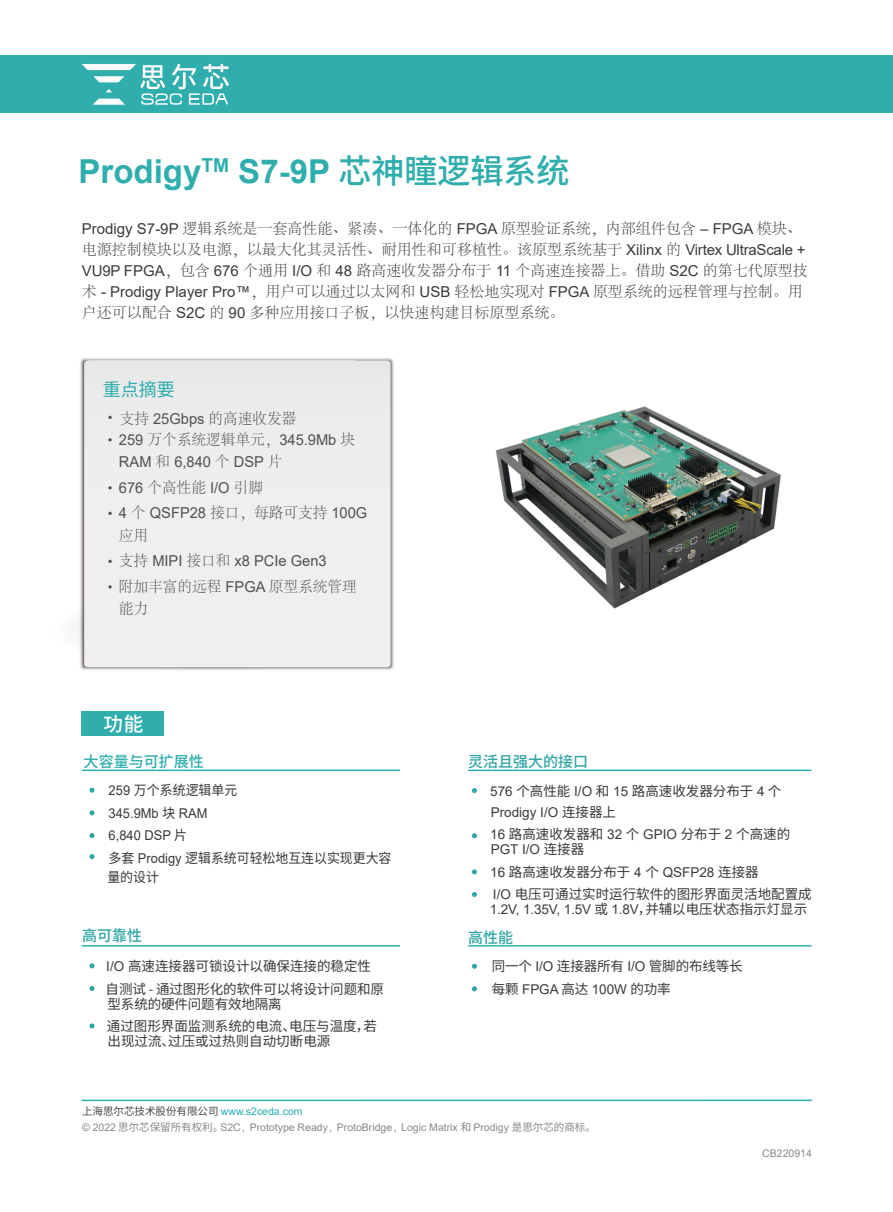
<style>
.page{position:relative;width:893px;height:1212px;background:#fff}
.page>*{position:absolute;margin:0;border:0;box-sizing:border-box;transform-origin:0 0}
.t1{font:700 33px "Arial";color:#2faead}
.t2{font:500 19.5px "Source Han Sans SC";color:#fff}
.t3{font:18px "Source Han Sans SC";color:#2faead}
.t4{font:300 15px/21px "Adobe Song Std";color:#3c3939}
.t5{font:15px/22.5px "Arial";color:#515151}
.t6{font:300 15px/22.5px "Adobe Song Std";color:#515151}
.t7{font:500 15px "Source Han Sans SC";color:#31a6a5}
.t8{font:500 15px "Source Han Sans SC";color:#2faead}
.t9{font:13.5px/22.5px "Source Han Sans SC";color:#3c3939}
.t10{font:13.5px "Arial";color:#3c3939}
.t11{font:13.5px/19.5px "Source Han Sans SC";color:#3c3939;scale:.95 1}
.t12{font:13.5px/22.5px "Arial";color:#3c3939;scale:.95 1}
.t13{font:10.5px/16.5px "Arial";color:#898989}
.s1{font-family:"Source Han Sans SC";font-weight:500}
.s2{font-family:"Arial";font-weight:400}
.s3{font-family:"Adobe Song Std";font-weight:300}
.s4{font-family:"Arial"}
.s5{font-family:"Source Han Sans SC"}
.s6{font-family:"Source Han Sans SC";color:#494949}
.s7{color:#2ab0b6}
</style>
<div class="page">
<div style="left:81px;top:711px;width:83px;height:24px;background:#2faead"></div>
<div style="left:0;top:56px;width:893px;height:57px;background:#2faead"></div>
<img style="left:80px;top:358px;width:314px;height:312px">
<div style="left:84px;top:360px;width:307px;height:307px;background:#eee"></div>
<hr style="left:82px;top:769px;width:318px;height:2px;background:#2faead">
<hr style="left:468px;top:769px;width:343px;height:2px;background:#2faead">
<hr style="left:82px;top:1099px;width:730px;height:2px;background:#2faead">
<img style="left:495px;top:406px;width:286px;height:203px">
<hr style="left:82px;top:945px;width:318px;height:1px;background:#2faead">
<hr style="left:468px;top:945px;width:343px;height:1px;background:#2faead">
<svg style="left:89px;top:788px;width:6px;height:5px"></svg>
<svg style="left:89px;top:810px;width:6px;height:5px"></svg>
<svg style="left:89px;top:833px;width:6px;height:5px"></svg>
<svg style="left:89px;top:854px;width:6px;height:5px"></svg>
<svg style="left:89px;top:963px;width:6px;height:5px"></svg>
<svg style="left:89px;top:1023px;width:6px;height:5px"></svg>
<svg style="left:89px;top:986px;width:6px;height:5px"></svg>
<svg style="left:472px;top:788px;width:5px;height:5px"></svg>
<svg style="left:472px;top:833px;width:5px;height:5px"></svg>
<svg style="left:472px;top:869px;width:5px;height:5px"></svg>
<svg style="left:472px;top:892px;width:5px;height:5px"></svg>
<svg style="left:472px;top:964px;width:5px;height:5px"></svg>
<svg style="left:472px;top:986px;width:5px;height:5px"></svg>
<svg style="left:108px;top:416px;width:4px;height:3px"></svg>
<svg style="left:108px;top:438px;width:4px;height:3px"></svg>
<svg style="left:108px;top:486px;width:4px;height:3px"></svg>
<svg style="left:108px;top:512px;width:4px;height:3px"></svg>
<svg style="left:108px;top:560px;width:4px;height:3px"></svg>
<div style="left:79px;top:585px;width:298px;height:85px;background:#efefef"></div>
<svg style="left:82px;top:64px;width:147px;height:41px"></svg>
<h1 class="t1" style="left:79px;top:148px;width:493px">Prodigy<sup>TM</sup> S7-9P <span class="s1">芯神瞳逻辑系统</span></h1>
<p class="t4" style="left:82px;top:219px;width:727px"><span class="s2">Prodigy S7-9P</span> 逻辑系统是一套高性能、紧凑、一体化的 <span class="s2">FPGA</span> 原型验证系统，内部组件包含 <span class="s2">– FPGA</span> 模块、电源控制模块以及电源，以最大化其灵活性、耐用性和可移植性。该原型系统基于 <span class="s2">Xilinx</span> 的 <span class="s2">Virtex UltraScale + VU9P FPGA</span>，包含 <span class="s2">676</span> 个通用 <span class="s2">I/O</span> 和 <span class="s2">48</span> 路高速收发器分布于 <span class="s2">11</span> 个高速连接器上。借助 <span class="s2">S2C</span> 的第七代原型技术 <span class="s2">- Prodigy Player Pro™</span>，用户可以通过以太网和 <span class="s2">USB</span> 轻松地实现对 <span class="s2">FPGA</span> 原型系统的远程管理与控制。用户还可以配合 <span class="s2">S2C</span> 的 <span class="s2">90</span> 多种应用接口子板，以快速构建目标原型系统。</p>
<p class="t3" style="left:103px;top:379px;width:73px">重点摘要</p>
<p class="t6" style="left:120px;top:408px;width:178px">支持 <span class="s2">25Gbps</span> 的高速收发器</p>
<p class="t5" style="left:119px;top:428px;width:238px">259 <span class="s3">万个系统逻辑单元，</span>345.9Mb <span class="s3">块<br></span>RAM <span class="s3">和</span> 6,840 <span class="s3">个</span> DSP <span class="s3">片</span></p>
<p class="t5" style="left:119px;top:474px;width:250px;line-height:25.5px">676 <span class="s3">个高性能</span> I/O <span class="s3">引脚<br></span>4 <span class="s3">个</span> QSFP28 <span class="s3">接口，每路可支持</span> 100G</p>
<p class="t6" style="left:119px;top:524px;width:31px">应用</p>
<p class="t5" style="left:119px;top:549px;width:209px"><span class="s3">支持</span> MIPI <span class="s3">接口和</span> x8 PCIe Gen3</p>
<p class="t6" style="left:119px;top:575px;width:239px">附加丰富的远程 <span class="s2">FPGA</span> 原型系统管理能力</p>
<h2 class="t2" style="left:103px;top:712px;width:41px">功能</h2>
<p class="t8" style="left:84px;top:753px;width:121px">大容量与可扩展性</p>
<p class="t11" style="left:109px;top:781px;width:137px"><span class="s4">259</span> 万个系统逻辑单元</p>
<p class="t12" style="left:109px;top:801px;width:106px">345.9Mb <span class="s5">块</span> RAM<br>6,840 DSP <span class="s5">片</span></p>
<p class="t11" style="left:107px;top:848px;width:301px">多套 <span class="s4">Prodigy</span> 逻辑系统可轻松地互连以实现更大容量的设计</p>
<p class="t7" style="left:82px;top:927px;width:61px">高可靠性</p>
<p class="t9" style="left:106px;top:955px;width:280px"><span class="s4">I/O</span> 高速连接器可锁设计以确保连接的稳定性自测试 - 通过图形化的软件可以将设计问题和原</p>
<p class="t9" style="left:107px;top:993px;width:271px">型系统的硬件问题有效地隔离<br>通过图形界面监测系统的电流、电压与温度，若</p>
<p class="t9" style="left:108px;top:1030px;width:224px">出现过流、过压或过热则自动切断电源</p>
<p class="t7" style="left:468px;top:753px;width:121px">灵活且强大的接口</p>
<p class="t9" style="left:490px;top:779px;width:293px"><span class="s4">576</span> 个高性能 <span class="s4">I/O</span> 和 <span class="s4">15</span> 路高速收发器分布于 <span class="s4">4</span> 个</p>
<p class="t10" style="left:491px;top:802px;width:127px">Prodigy I/O <span class="s5">连接器上</span></p>
<p class="t9" style="left:490px;top:823px;width:302px"><span class="s4">16</span> 路高速收发器和 <span class="s4">32</span> 个 <span class="s4">GPIO</span> 分布于 <span class="s4">2</span> 个高速的</p>
<p class="t10" style="left:491px;top:840px;width:95px">PGT I/O <span class="s5">连接器</span></p>
<p class="t9" style="left:490px;top:860px;width:323px"><span class="s4">16</span> 路高速收发器分布于 <span class="s4">4</span> 个 <span class="s4">QSFP28</span> 连接器<br><span class="s4">I/O</span> 电压可通过实时运行软件的图形界面灵活地配置成</p>
<p class="t10" style="left:490px;top:900px;width:319px">1.2V, 1.35V, 1.5V <span class="s5">或</span> 1.8V<span class="s5">，并辅以电压状态指示灯显示</span></p>
<p class="t7" style="left:468px;top:929px;width:46px">高性能</p>
<p class="t9" style="left:492px;top:955px;width:252px">同一个 <span class="s4">I/O</span> 连接器所有 <span class="s4">I/O</span> 管脚的布线等长</p>
<p class="t10" style="left:492px;top:980px;width:180px"><span class="s5">每颗</span> FPGA <span class="s5">高达</span> 100W <span class="s5">的功率</span></p>
<p class="t13" style="left:82px;top:1103px;width:516px"><span class="s6">上海思尔芯技术股份有限公司</span> <span class="s7">www.s2ceda.com<br></span>© 2022 <span class="s5">思尔芯保留所有权利。</span>S2C<span class="s3">，</span>Prototype Ready<span class="s3">，</span>ProtoBridge<span class="s3">，</span>Logic Matrix <span class="s5">和</span> Prodigy <span class="s5">是思尔芯的商标。</span></p>
<p class="t13" style="left:762px;top:1145px;width:51px">CB220914</p>
</div>
